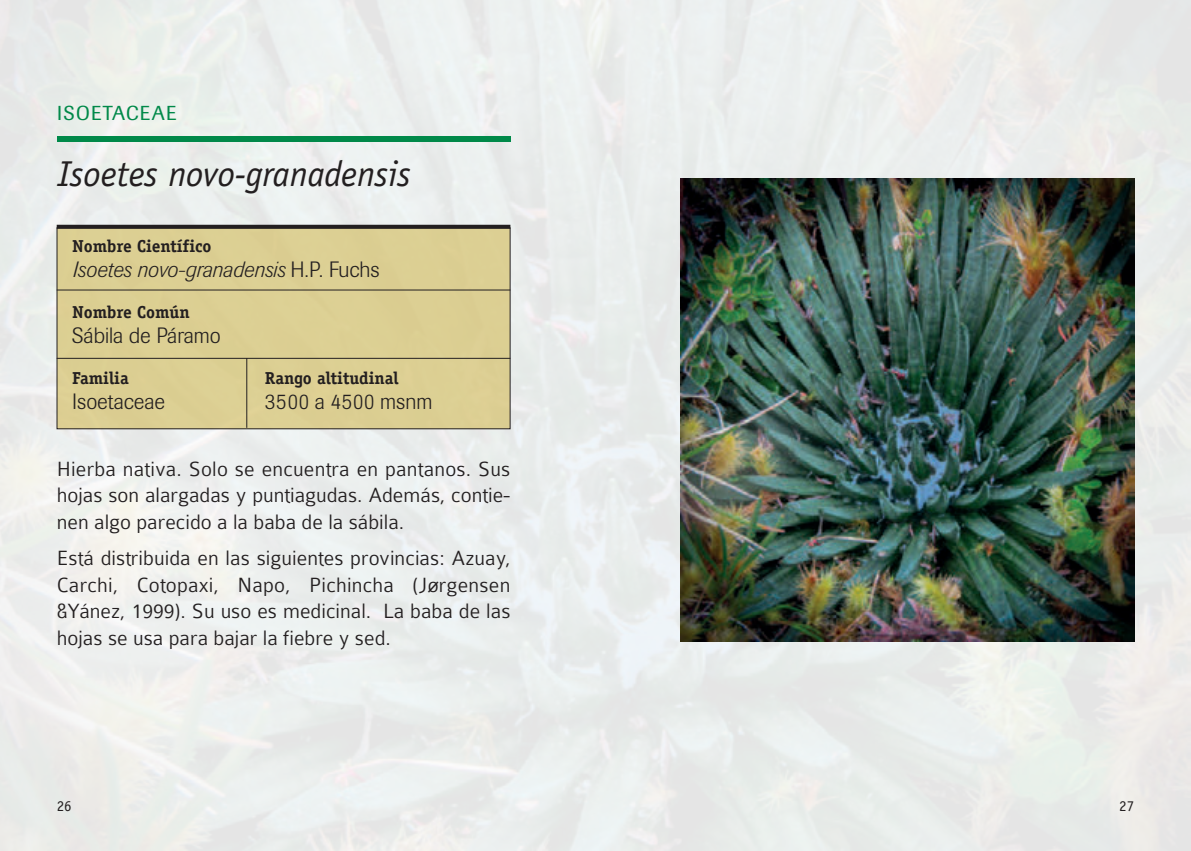
<style>
.page{position:relative;width:1191px;height:851px;background:#fff}
.page>*{position:absolute;margin:0;border:0;box-sizing:border-box;transform-origin:0 0}
.t1{font:italic 36px "Officina Sans";color:#231f20}
.t2{font:300 22px/26.4px "Colaborate";color:#231f20;text-align:justify}
.t3{font:300 22px "Imago";color:#231f20}
.t4{font:italic 300 22px "Imago";color:#231f20}
.t5{font:20px "Imago";letter-spacing:.07em;color:#008949}
.t6{font:700 17.4px "Officina Serif";color:#231f20}
.t7{font:15px "Officina Serif";color:#231f20}
.s1{font-style:normal}
</style>
<div class="page">
<div style="left:0;top:0;width:1191px;height:850px;background:#ebeeec"></div>
<img style="left:680px;top:179px;width:454px;height:462px">
<div style="left:57px;top:136px;width:453px;height:6px;background:#008949"></div>
<div style="left:57px;top:228px;width:453px;height:200px;background:#dccf93"></div>
<hr style="left:57px;top:289px;width:453px;height:1px;background:#231f20">
<hr style="left:57px;top:358px;width:453px;height:1px;background:#231f20">
<hr style="left:246px;top:358px;width:1px;height:70px;background:#231f20">
<svg style="left:57px;top:225px;width:453px;height:4px;background:#292524"></svg>
<p class="t5" style="left:57px;top:101px;width:121px">ISOETACEAE</p>
<h1 class="t1" style="left:57px;top:153px;width:355px">Isoetes novo-granadensis</h1>
<p class="t6" style="left:72px;top:235px;width:141px">Nombre Científico</p>
<p class="t4" style="left:72px;top:257px;width:309px">Isoetes novo-granadensis <span class="s1">H.P. Fuchs</span></p>
<p class="t6" style="left:72px;top:301px;width:119px">Nombre Común</p>
<p class="t3" style="left:72px;top:323px;width:150px">Sábila de Páramo</p>
<p class="t6" style="left:72px;top:367px;width:58px">Familia</p>
<p class="t6" style="left:265px;top:367px;width:135px">Rango altitudinal</p>
<p class="t3" style="left:72px;top:389px;width:94px">Isoetaceae</p>
<p class="t3" style="left:265px;top:389px;width:169px">3500 a 4500 msnm</p>
<p class="t2" style="left:57px;top:456px;width:455px">Hierba nativa. Solo se encuentra en pantanos. Sus hojas son alargadas y puntiagudas. Además, contie&shy;nen algo parecido a la baba de la sábila.</p>
<p class="t2" style="left:57px;top:545px;width:455px">Está distribuida en las siguientes provincias: Azuay, Carchi, Cotopaxi, Napo, Pichincha (Jørgensen &amp;Yánez, 1999). Su uso es medicinal. La baba de las hojas se usa para bajar la fiebre y sed.</p>
<p class="t7" style="left:57px;top:797px;width:16px">26</p>
<p class="t7" style="left:1119px;top:797px;width:16px">27</p>
</div>
